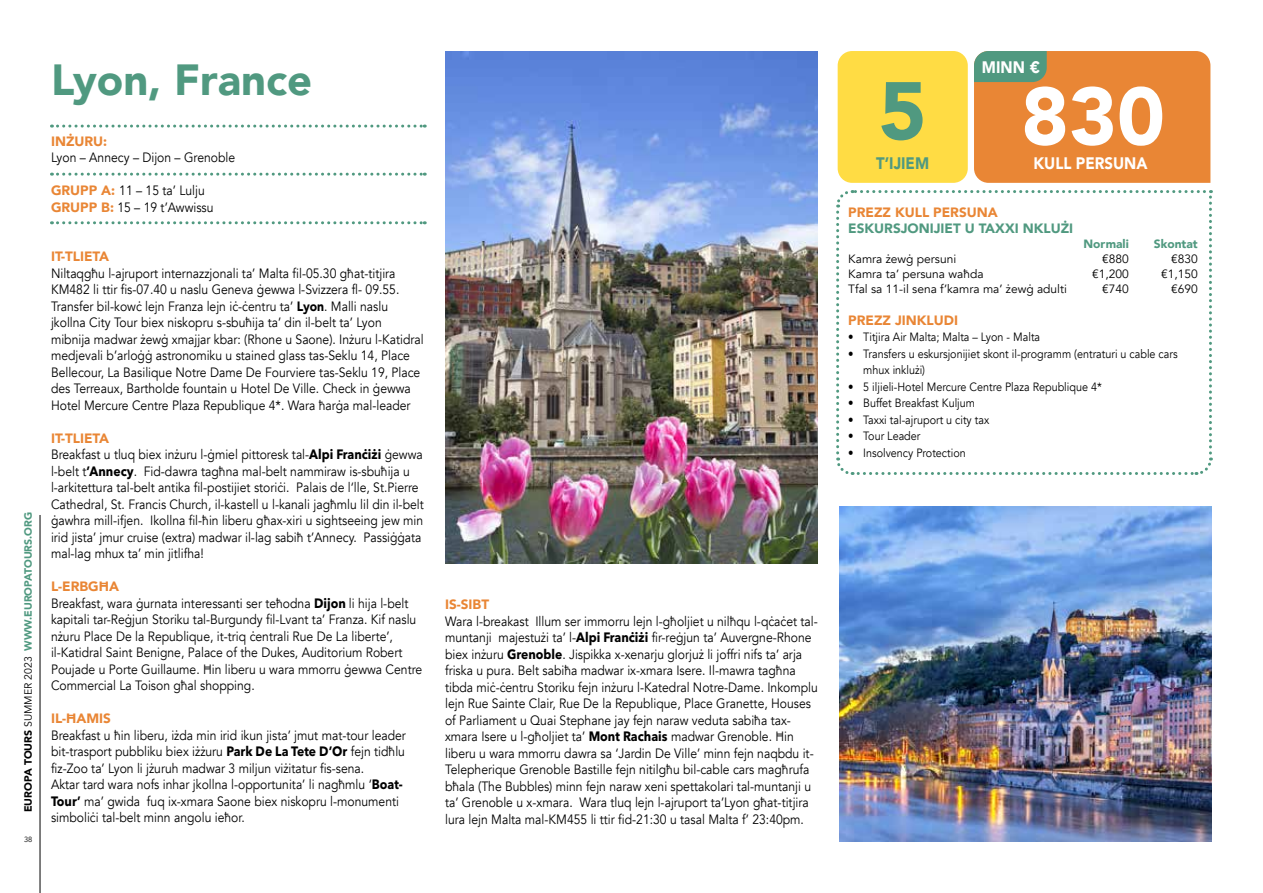
<style>
.page{position:relative;width:1263px;height:893px;background:#fff}
.page>*{position:absolute;margin:0;border:0;box-sizing:border-box;transform-origin:0 0}
.t1{font:900 81px "Avenir";color:#fff}
.t2{font:900 81px "Avenir";color:#509980}
.t3{font:900 43.5px "Avenir";color:#509980}
.t4{font:900 16.65px "Avenir";color:#fff;scale:.9 1}
.t5{font:900 16.65px "Avenir";color:#509980;scale:.9 1}
.t6{font:13.5px/16.5px "Avenir";color:#000;scale:.9 1}
.t7{font:900 13.5px "Avenir";color:#e98635}
.t8{font:900 13.5px "Avenir";color:#509980}
.t9{font:12px/16.5px "Avenir";color:#000;scale:.9 1}
.t10{font:12px "Avenir";color:#000}
.t11{font:900 12px "Avenir";color:#509980}
.t12{font:900 10.5px "Avenir";color:#509980}
.t13{font:7.5px "Avenir";color:#000}
.s1{color:#000}
.s2{font-weight:400;color:#000}
.s3{font-weight:900;color:#e98635}
.s4{font-weight:900}
.s5{font-family:"Avenir Next LT Pro";font-weight:700}
.s6{font-family:"Gotham";font-weight:700}
</style>
<div class="page">
<hr style="left:40px;top:515px;width:1px;height:378px;background:#000">
<div style="left:838px;top:51px;width:130px;height:132px;background:#ffdc44;border-radius:14px"></div>
<svg style="left:974px;top:51px;width:236px;height:132px;background:#de873b"></svg>
<svg style="left:836px;top:190px;width:377px;height:285px"></svg>
<svg style="left:51px;top:173px;width:374px;height:3px"></svg>
<svg style="left:51px;top:125px;width:374px;height:3px"></svg>
<svg style="left:51px;top:221px;width:374px;height:3px"></svg>
<img style="left:445px;top:51px;width:373px;height:512px">
<img style="left:839px;top:506px;width:373px;height:336px">
<p class="t12" style="left:19px;top:812px;width:302px;rotate:-90deg"><span class="s1">EUROPA TOURS</span> <span class="s2">SUMMER 2023</span> WWW.EUROPATOURS.ORG</p>
<p class="t13" style="left:24px;top:835px;width:10px">38</p>
<h2 class="t3" style="left:51px;top:42px;width:262px">Lyon, France</h2>
<p class="t7" style="left:51px;top:129px;width:58px">INŻURU:</p>
<p class="t6" style="left:51px;top:150px;width:206px">Lyon – Annecy – Dijon – Grenoble</p>
<p class="t6" style="left:51px;top:183px;width:182px"><span class="s3">GRUPP A:</span> 11 – 15 ta’ Lulju<br><span class="s3">GRUPP B:</span> 15 – 19 t’Awwissu</p>
<p class="t7" style="left:51px;top:245px;width:60px">IT-TLIETA</p>
<p class="t6" style="left:51px;top:265px;width:416px">Niltaqgħu l-ajruport internazzjonali ta’ Malta fil-05.30 għat-titjira KM482 li ttir fis-07.40 u naslu Geneva ġewwa l-Svizzera fl- 09.55.<br>Transfer bil-kowċ lejn Franza lejn iċ-ċentru ta’ <span class="s4">Lyon</span>. Malli naslu jkollna City Tour biex niskopru s-sbuħija ta’ din il-belt ta’ Lyon mibnija madwar żewġ xmajjar kbar: (Rhone u Saone). Inżuru l-Katidral medjevali b’arloġġ astronomiku u stained glass tas-Seklu 14, Place Bellecour, La Basilique Notre Dame De Fourviere tas-Seklu 19, Place des Terreaux, Bartholde fountain u Hotel De Ville. Check in ġewwa Hotel Mercure Centre Plaza Republique 4*. Wara ħarġa mal-leader</p>
<p class="t6" style="left:51px;top:430px;width:416px"><span class="s3">IT-TLIETA<br></span>Breakfast u tluq biex inżuru l-ġmiel pittoresk tal-<span class="s5">Alpi Franċiżi</span> ġewwa l-belt t<span class="s5">’Annecy</span>. Fid-dawra tagħna mal-belt nammiraw is-sbuħija u l-arkitettura tal-belt antika fil-postijiet storiċi. Palais de l‘lle, St.Pierre Cathedral, St. Francis Church, il-kastell u l-kanali jagħmlu lil din il-belt ġawhra mill-ifjen. Ikollna fil-ħin liberu għax-xiri u sightseeing jew min irid jista’ jmur cruise (extra) madwar il-lag sabiħ t’Annecy. Passiġġata mal-lag mhux ta’ min jitlifha!</p>
<p class="t6" style="left:51px;top:579px;width:414px"><span class="s3">L-ERBGĦA<br></span>Breakfast, wara ġurnata interessanti ser teħodna <span class="s5">Dijon</span> li hija l-belt kapitali tar-Reġjun Storiku tal-Burgundy fil-Lvant ta’ Franza. Kif naslu nżuru Place De la Republique, it-triq ċentrali Rue De La liberte’, il-Katidral Saint Benigne, Palace of the Dukes, Auditorium Robert Poujade u Porte Guillaume. Ħin liberu u wara mmorru ġewwa Centre Commercial La Toison għal shopping.</p>
<p class="t7" style="left:51px;top:707px;width:61px">IL-ĦAMIS</p>
<p class="t6" style="left:51px;top:727px;width:396px">Breakfast u ħin liberu, iżda min irid ikun jista’ jmut mat-tour leader bit-trasport pubbliku biex iżżuru <span class="s5">Park De La Tete D’Or</span> fejn tidħlu fiz-Zoo ta’ Lyon li jżuruh madwar 3 miljun viżitatur fis-sena.<br>Aktar tard wara nofs inhar jkollna l-opportunita’ li nagħmlu ‘<span class="s5">Boat-Tour’</span> ma’ gwida fuq ix-xmara Saone biex niskopru l-monumenti simboliċi tal-belt minn angolu ieħor.</p>
<p class="t7" style="left:445px;top:593px;width:45px">IS-SIBT</p>
<p class="t6" style="left:445px;top:613px;width:416px">Wara l-breakast Illum ser immorru lejn l-għoljiet u nilħqu l-qċaċet tal&shy;muntanji majestużi ta’ l-<span class="s5">Alpi Franċiżi</span> fir-reġjun ta’ Auvergne-Rhone biex inżuru <span class="s5">Grenoble</span>. Jispikka x-xenarju glorjuż li joffri nifs ta’ arja friska u pura. Belt sabiħa madwar ix-xmara Isere. Il-mawra tagħna tibda miċ-ċentru Storiku fejn inżuru l-Katedral Notre-Dame. Inkomplu lejn Rue Sainte Clair, Rue De la Republique, Place Granette, Houses of Parliament u Quai Stephane jay fejn naraw veduta sabiħa tax&shy;xmara Isere u l-għoljiet ta’ <span class="s5">Mont Rachais</span> madwar Grenoble. Ħin liberu u wara mmorru dawra sa ‘Jardin De Ville’ minn fejn naqbdu it-Telepherique Grenoble Bastille fejn nitilgħu bil-cable cars magħrufa bħala (The Bubbles) minn fejn naraw xeni spettakolari tal-muntanji u ta’ Grenoble u x-xmara. Wara tluq lejn l-ajruport ta’Lyon għat-titjira lura lejn Malta mal-KM455 li ttir fid-21:30 u tasal Malta f’ 23:40pm.</p>
<h1 class="t2" style="left:879px;top:42px;width:49px">5</h1>
<p class="t5" style="left:876px;top:149px;width:60px">T’IJIEM</p>
<p class="t4" style="left:982px;top:53px;width:66px">MINN <span class="s6">€</span></p>
<h1 class="t1" style="left:1021px;top:47px;width:145px">830</h1>
<p class="t4" style="left:1033px;top:149px;width:128px">KULL PERSUNA</p>
<p class="t7" style="left:848px;top:200px;width:151px">PREZZ KULL PERSUNA</p>
<p class="t8" style="left:848px;top:217px;width:226px">ESKURSJONIJIET U TAXXI NKLUŻI</p>
<p class="t11" style="left:1083px;top:234px;width:47px">Normali</p>
<p class="t11" style="left:1154px;top:234px;width:45px">Skontat</p>
<p class="t10" style="left:848px;top:252px;width:109px">Kamra żewġ persuni</p>
<p class="t10" style="left:1102px;top:252px;width:28px">€880</p>
<p class="t10" style="left:1171px;top:252px;width:28px">€830</p>
<p class="t10" style="left:848px;top:267px;width:137px">Kamra ta’ persuna waħda</p>
<p class="t10" style="left:1092px;top:267px;width:38px">€1,200</p>
<p class="t10" style="left:1161px;top:267px;width:38px">€1,150</p>
<p class="t10" style="left:848px;top:282px;width:220px">Tfal sa 11-il sena f’kamra ma’ żewġ adulti</p>
<p class="t10" style="left:1102px;top:282px;width:28px">€740</p>
<p class="t10" style="left:1171px;top:282px;width:28px">€690</p>
<p class="t7" style="left:848px;top:308px;width:111px">PREZZ JINKLUDI</p>
<p class="t9" style="left:848px;top:329px;width:215px">• Titjira Air Malta; Malta – Lyon - Malta</p>
<p class="t9" style="left:863px;top:346px;width:351px;text-indent:-15px">• Transfers u eskursjonijiet skont il-programm (entraturi u cable cars mhux inklużi)</p>
<p class="t9" style="left:848px;top:379px;width:283px">• 5 iljieli-Hotel Mercure Centre Plaza Republique 4*</p>
<p class="t9" style="left:848px;top:395px;width:142px">• Buffet Breakfast Kuljum</p>
<p class="t9" style="left:848px;top:412px;width:158px">• Taxxi tal-ajruport u city tax</p>
<p class="t9" style="left:848px;top:428px;width:82px">• Tour Leader</p>
<p class="t9" style="left:848px;top:445px;width:132px">• Insolvency Protection</p>
</div>
